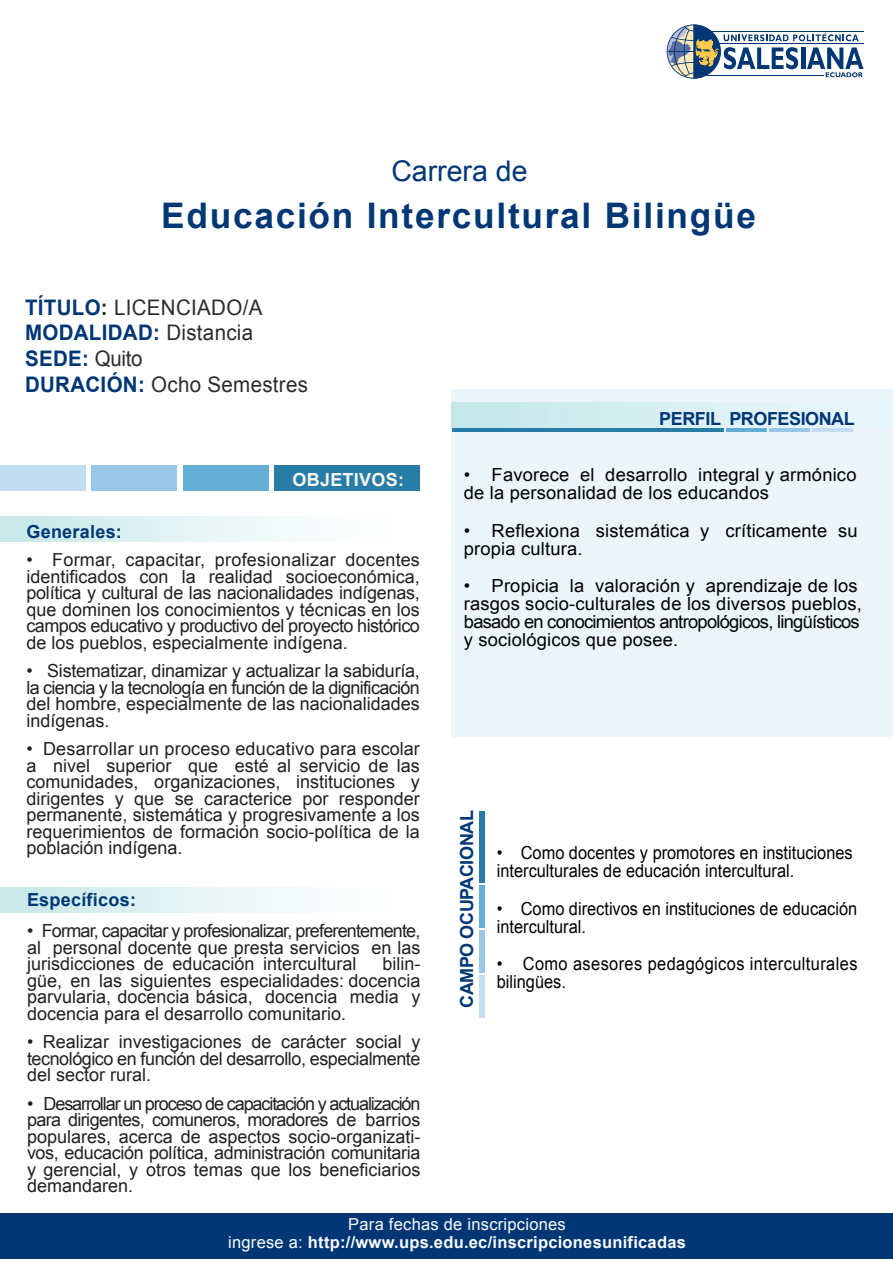
<style>
.page{position:relative;width:893px;height:1263px;background:#fff}
.page>*{position:absolute;margin:0;border:0;box-sizing:border-box;transform-origin:0 0}
.t1{font:700 35.25px "Arial";letter-spacing:.05em;color:#013775}
.t2{font:28.5px "Arial";color:#013775}
.t3{font:21.45px/25.7px "Arial";letter-spacing:.015em;color:#292d2f;scale:.96 1}
.t4{font:18px/16.5px "Arial";color:#231f20;text-align:justify}
.t5{font:18px/18px "Arial";letter-spacing:.01em;color:#000001}
.t6{font:18px/18px "Arial";letter-spacing:.01em;color:#000001;scale:.91 1}
.t7{font:700 18px "Arial";letter-spacing:-.025em;color:#013775}
.t8{font:700 18px "Arial";letter-spacing:.015em;color:#013775}
.t9{font:700 18px "Arial";letter-spacing:.015em;color:#f6f8f4}
.t10{font:700 16.5px/18px "Arial";letter-spacing:.015em;color:#fbfbfc;text-align:center}
.s1{font-weight:700;color:#013775}
.s2{font-weight:700}
.s3{font-weight:400}
</style>
<div class="page">
<div style="left:91px;top:465px;width:86px;height:26px;background:#98c8e6"></div>
<div style="left:183px;top:465px;width:86px;height:26px;background:#65aed3"></div>
<div style="left:274px;top:465px;width:146px;height:26px;background:#287ca5"></div>
<div style="left:0;top:465px;width:86px;height:26px;background:#c2ddef"></div>
<div style="left:0;top:516px;width:422px;height:26px;background:linear-gradient(to right,#c9e8e9,#fff)"></div>
<div style="left:0;top:887px;width:422px;height:25px;background:linear-gradient(to right,#c9e8e9,#fff)"></div>
<svg style="left:667px;top:24px;width:197px;height:55px"></svg>
<div style="left:452px;top:389px;width:441px;height:348px;background:#ecf5fa"></div>
<div style="left:0;top:1214px;width:893px;height:45px;background:#013775"></div>
<div style="left:479px;top:931px;width:5px;height:42px;background:#98c8e6"></div>
<div style="left:479px;top:885px;width:5px;height:43px;background:#65aed3"></div>
<div style="left:479px;top:811px;width:5px;height:72px;background:#287ca5"></div>
<div style="left:479px;top:976px;width:5px;height:42px;background:#c2ddef"></div>
<div style="left:769px;top:426px;width:40px;height:6px;background:#98c8e6"></div>
<div style="left:726px;top:426px;width:40px;height:6px;background:#65aed3"></div>
<div style="left:452px;top:426px;width:271px;height:6px;background:#287ca5"></div>
<div style="left:812px;top:426px;width:40px;height:6px;background:#c2ddef"></div>
<div style="left:452px;top:402px;width:441px;height:26px;background:linear-gradient(to right,#c4e6e9,#ecf8ff)"></div>
<h2 class="t2" style="left:391px;top:152px;width:138px">Carrera de</h2>
<h1 class="t1" style="left:161px;top:192px;width:596px">Educación Intercultural Bilingüe</h1>
<p class="t3" style="left:25px;top:294px;width:296px"><span class="s1">TÍTULO</span><span class="s2">:</span> LICENCIADO/A<br><span class="s1">MODALIDAD:</span> Distancia<br><span class="s1">SEDE:</span> Quito<br><span class="s1">DURACIÓN:</span> Ocho Semestres</p>
<p class="t9" style="left:293px;top:468px;width:113px">OBJETIVOS:</p>
<p class="t8" style="left:27px;top:519px;width:97px">Generales:</p>
<p class="t4" style="left:27px;top:552px;width:395px">• Formar, capacitar, profesionalizar docentes identificados con la realidad socioeconómica, política y cultural de las nacionalidades indígenas, que dominen los conocimientos y técnicas en los campos educativo y productivo del proyecto histórico de los pueblos, especialmente indígena.</p>
<p class="t4" style="left:27px;top:663px;width:395px">• Sistematizar, dinamizar y actualizar la sabiduría, la ciencia y la tecnología en función de la dignificación del hombre, especialmente de las nacionalidades indígenas.</p>
<p class="t4" style="left:27px;top:741px;width:395px">• Desarrollar un proceso educativo para escolar a nivel superior que esté al servicio de las comunidades, organizaciones, instituciones y dirigentes y que se caracterice por responder permanente, sistemática y progresivamente a los requerimientos de formación socio-política de la población indígena.</p>
<p class="t8" style="left:27px;top:887px;width:111px">Específicos:</p>
<p class="t4" style="left:27px;top:923px;width:395px">• Formar, capacitar y profesionalizar, preferentemente, al personal docente que presta servicios en las jurisdicciones de educación intercultural</p>
<p class="t4" style="left:27px;top:956px;width:395px;text-indent:355px">bilin&shy;güe, en las siguientes especialidades: docencia parvularia, docencia básica, docencia media y docencia para el desarrollo comunitario.</p>
<p class="t4" style="left:27px;top:1034px;width:395px">• Realizar investigaciones de carácter social y tecnológico en función del desarrollo, especialmente del sector rural.</p>
<p class="t4" style="left:27px;top:1095px;width:395px">• Desarrollar un proceso de capacitación y actualización para dirigentes, comuneros, moradores de barrios populares, acerca de aspectos socio-organizati&shy;vos, educación política, administración comunitaria y gerencial, y otros temas que los beneficiarios demandaren.</p>
<p class="t7" style="left:659px;top:407px;width:197px">PERFIL PROFESIONAL</p>
<p class="t5" style="left:464px;top:466px;width:394px">• Favorece el desarrollo integral y armónico de la personalidad de los educandos</p>
<p class="t5" style="left:464px;top:522px;width:395px">• Reflexiona sistemática y críticamente su propia cultura.</p>
<p class="t5" style="left:464px;top:577px;width:400px">• Propicia la valoración y aprendizaje de los rasgos socio-culturales de los diversos pueblos, basado en conocimientos antropológicos, lingüísticos y sociológicos que posee.</p>
<p class="t7" style="left:455px;top:1008px;width:199px;rotate:-90deg">CAMPO OCUPACIONAL</p>
<p class="t6" style="left:497px;top:844px;width:393px">• Como docentes y promotores en instituciones interculturales de educación intercultural.</p>
<p class="t6" style="left:497px;top:900px;width:398px">• Como directivos en instituciones de educación intercultural.</p>
<p class="t6" style="left:497px;top:955px;width:398px">• Como asesores pedagógicos interculturales bilingües.</p>
<p class="t10" style="left:228px;top:1216px;width:459px"><span class="s3">Para fechas de inscripciones<br>ingrese a:</span> http://www.ups.edu.ec/inscripcionesunificadas</p>
</div>
